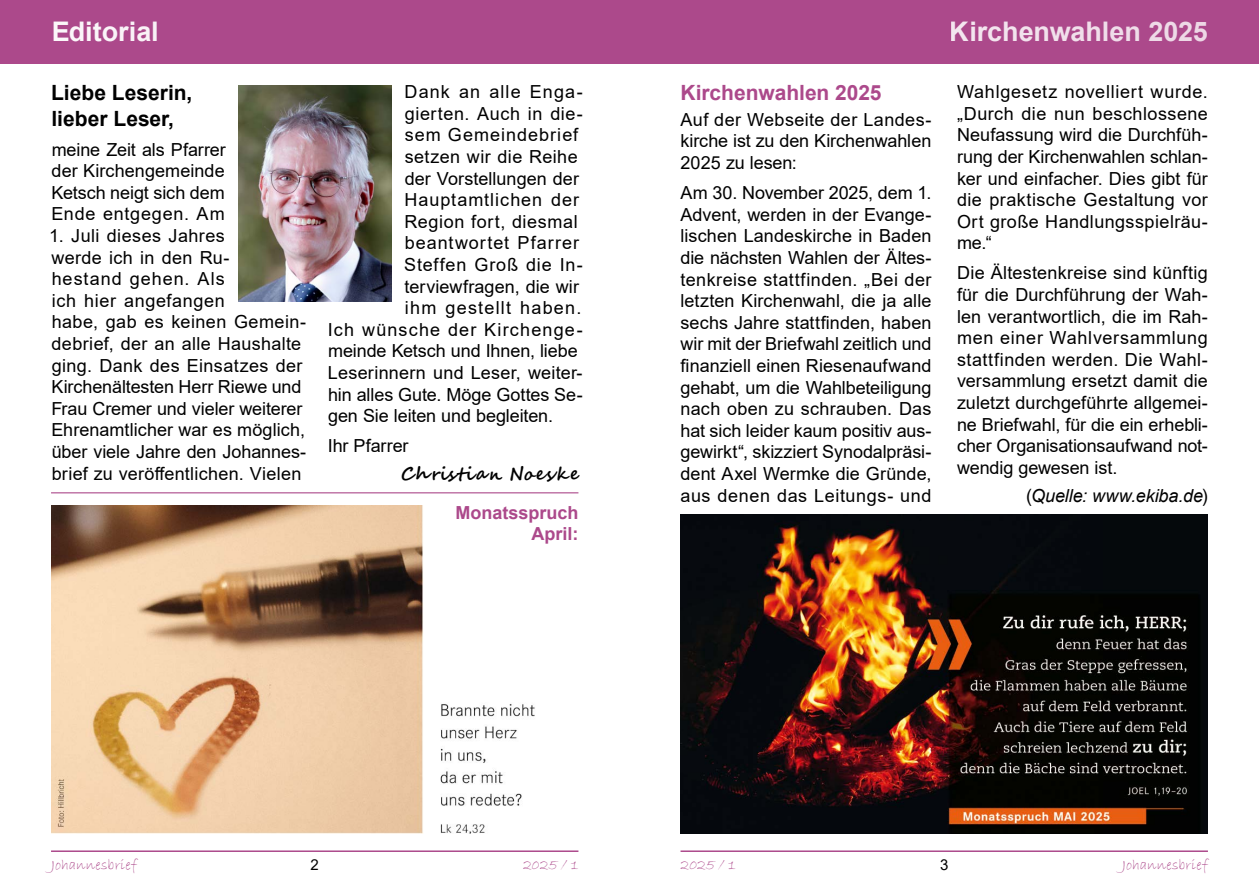
<style>
.page{position:relative;width:1259px;height:893px;background:#fff}
.page>*{position:absolute;margin:0;border:0;box-sizing:border-box;transform-origin:0 0}
.t1{font:700 27px "Arial";letter-spacing:-.005em;color:#fff}
.t2{font:700 21px/25.2px "Arial";color:#000}
.t3{font:700 21px "Arial";color:#ac498b}
.t4{font:18px/21.6px "Arial";letter-spacing:.015em;color:#000;text-align:justify}
.t5{font:18px "Arial";letter-spacing:-.005em;color:#000}
.t6{font:18px "Arial";letter-spacing:.055em;color:#000}
.t7{font:18px "Arial";letter-spacing:.065em;color:#000}
.t8{font:18px "Arial";letter-spacing:.035em;color:#000}
.t9{font:italic 18px "Arial";letter-spacing:-.005em;color:#000}
.t10{font:700 18px/21.6px "Arial";color:#ac498b;text-align:right}
.t11{font:18px "Arial";letter-spacing:.045em;color:#000}
.t12{font:18px "Arial";letter-spacing:.07em;color:#000}
.t13{font:700 18px "Segoe Script";letter-spacing:.06em;color:#000}
.t14{font:15px "Bradley Hand ITC";letter-spacing:.015em;color:#ac498b}
.t15{font:15px "Arial";color:#000}
.s1{font-style:normal}
</style>
<div class="page">
<hr style="left:51px;top:850px;width:527px;height:2px;background:#ac498b">
<hr style="left:680px;top:850px;width:528px;height:2px;background:#ac498b">
<img style="left:51px;top:506px;width:484px;height:327px">
<div style="left:0;top:0;width:1259px;height:64px;background:#ac498b"></div>
<hr style="left:51px;top:492px;width:527px;height:1px;background:#ac498b">
<img style="left:238px;top:85px;width:153px;height:217px">
<img style="left:680px;top:514px;width:528px;height:319px">
<h1 class="t1" style="left:51px;top:12px;width:109px">Editorial</h1>
<h1 class="t1" style="left:950px;top:12px;width:259px">Kirchenwahlen 2025</h1>
<p class="t2" style="left:51px;top:81px;width:143px">Liebe Leserin, lieber Leser,</p>
<p class="t4" style="left:51px;top:138px;width:176px">meine Zeit als Pfarrer der Kirchengemeinde Ketsch neigt sich dem Ende entgegen. Am</p>
<p class="t4" style="left:49px;top:225px;width:258px;text-align:left">1. Juli dieses Jahres<br>werde ich in den Ru-<br>hestand gehen. Als<br>ich hier angefangen<br>habe, gab es keinen Gemein&shy;debrief, der an alle Haushalte ging. Dank des Einsatzes der<br>Kirchenältesten Herr Riewe und<br>Frau Cremer und vieler weiterer<br>Ehrenamtlicher war es möglich, über viele Jahre den Johannes&shy;brief zu veröffentlichen. Vielen</p>
<p class="t7" style="left:404px;top:79px;width:180px">Dank an alle Enga-</p>
<p class="t8" style="left:405px;top:101px;width:179px">gierten. Auch in die-</p>
<p class="t6" style="left:405px;top:123px;width:175px">sem Gemeindebrief</p>
<p class="t4" style="left:405px;top:146px;width:174px">setzen wir die Reihe</p>
<p class="t4" style="left:405px;top:167px;width:176px">der Vorstellungen der</p>
<p class="t6" style="left:404px;top:187px;width:176px">Hauptamtlichen der</p>
<p class="t8" style="left:404px;top:209px;width:175px">Region fort, diesmal</p>
<p class="t6" style="left:405px;top:231px;width:176px">beantwortet Pfarrer</p>
<p class="t11" style="left:404px;top:252px;width:180px">Steffen Groß die In-</p>
<p class="t4" style="left:404px;top:275px;width:176px">terviewfragen, die wir</p>
<p class="t12" style="left:405px;top:295px;width:178px">ihm gestellt haben.</p>
<p class="t7" style="left:328px;top:317px;width:256px">Ich wünsche der Kirchenge-</p>
<p class="t5" style="left:328px;top:339px;width:251px">meinde Ketsch und Ihnen, liebe</p>
<p class="t4" style="left:328px;top:362px;width:256px">Leserinnern und Leser, weiter-</p>
<p class="t5" style="left:328px;top:382px;width:256px">hin alles Gute. Möge Gottes Se-</p>
<p class="t5" style="left:328px;top:403px;width:226px">gen Sie leiten und begleiten.</p>
<p class="t5" style="left:328px;top:434px;width:82px">Ihr Pfarrer</p>
<p class="t13" style="left:401px;top:459px;width:179px">Ch ristian Noeske</p>
<p class="t10" style="left:455px;top:502px;width:125px">Monatsspruch<br>April:</p>
<p class="t3" style="left:680px;top:78px;width:203px">Kirchenwahlen 2025</p>
<p class="t4" style="left:680px;top:109px;width:252px">Auf der Webseite der Landes&shy;kirche ist zu den Kirchenwahlen 2025 zu lesen:</p>
<p class="t4" style="left:680px;top:182px;width:252px">Am 30. November 2025, dem 1.<br>Advent, werden in der Evange&shy;lischen Landeskirche in Baden die nächsten Wahlen der Ältes&shy;tenkreise stattfinden. „Bei der letzten Kirchenwahl, die ja alle sechs Jahre stattfinden, haben wir mit der Briefwahl zeitlich und finanziell einen Riesenaufwand gehabt, um die Wahlbeteiligung nach oben zu schrauben. Das hat sich leider kaum positiv aus&shy;gewirkt“, skizziert Synodalpräsi&shy;dent Axel Wermke die Gründe, aus denen das Leitungs- und</p>
<p class="t4" style="left:957px;top:81px;width:252px">Wahlgesetz novelliert wurde. „Durch die nun beschlossene Neufassung wird die Durchfüh&shy;rung der Kirchenwahlen schlan&shy;ker und einfacher. Dies gibt für die praktische Gestaltung vor Ort große Handlungsspielräu&shy;me.“</p>
<p class="t4" style="left:957px;top:262px;width:252px">Die Ältestenkreise sind künftig für die Durchführung der Wah&shy;len verantwortlich, die im Rah&shy;men einer Wahlversammlung stattfinden werden. Die Wahl&shy;versammlung ersetzt damit die zuletzt durchgeführte allgemei&shy;ne Briefwahl, für die ein erhebli&shy;cher Organisationsaufwand not&shy;wendig gewesen ist.</p>
<p class="t9" style="left:1026px;top:484px;width:183px"><span class="s1">(</span>Quelle: www.ekiba.de<span class="s1">)</span></p>
<p class="t14" style="left:51px;top:855px;width:87px">Johannesbrief</p>
<p class="t15" style="left:310px;top:854px;width:10px">2</p>
<p class="t14" style="left:523px;top:855px;width:57px">2025 / 1</p>
<p class="t14" style="left:680px;top:855px;width:57px">2025 / 1</p>
<p class="t15" style="left:940px;top:854px;width:10px">3</p>
<p class="t14" style="left:1122px;top:855px;width:87px">Johannesbrief</p>
</div>
